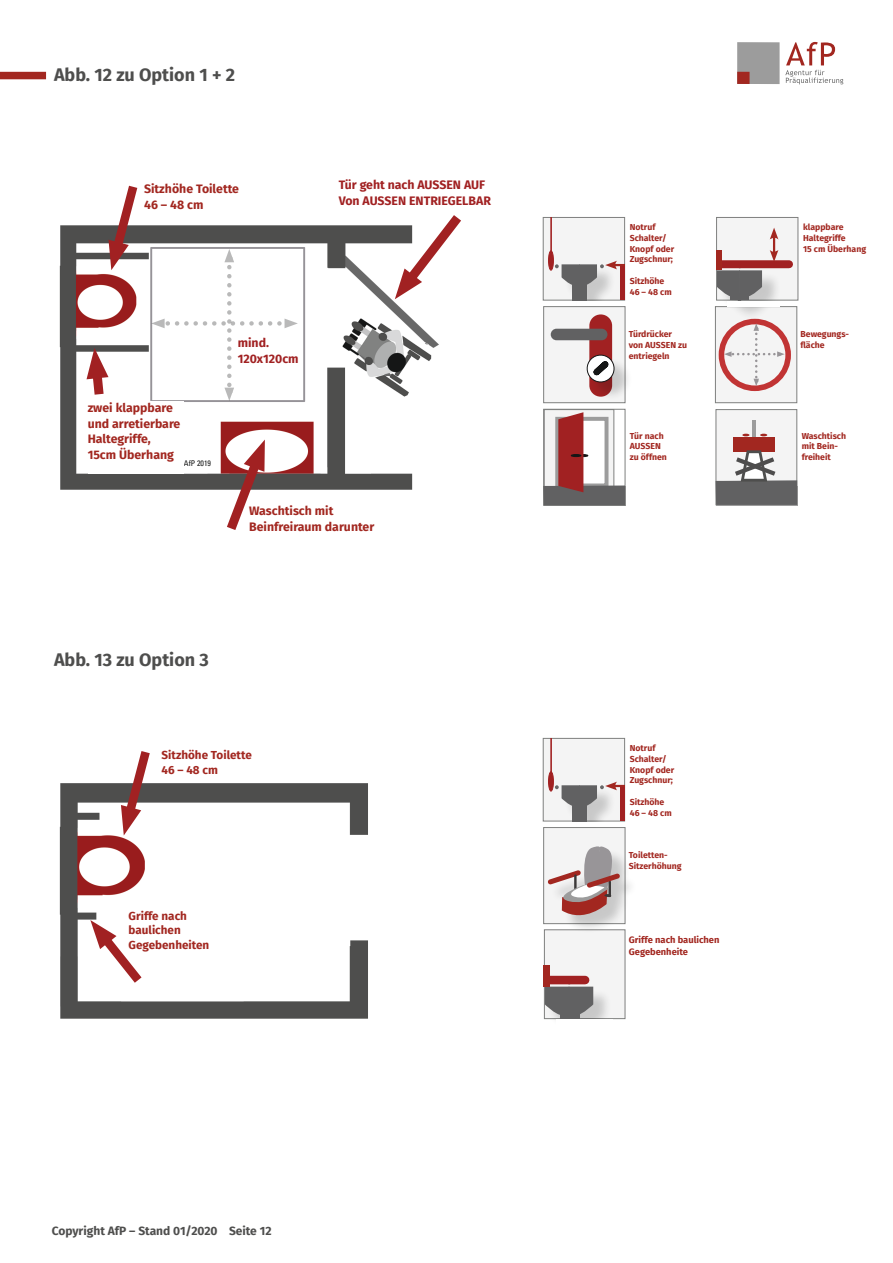
<style>
.page{position:relative;width:893px;height:1263px;background:#fff}
.page>*{position:absolute;margin:0;border:0;box-sizing:border-box;transform-origin:0 0}
.t1{font:700 18px "Fira Sans";color:#4e4e4d}
.t2{font:700 12.3px/15.3px "Fira Sans";color:#a22720}
.t3{font:700 12.3px/15.3px "Fira Sans";color:#a12122}
.t4{font:700 12px "Fira Sans";color:#4e4e4d}
.t5{font:700 11.7px/14.5px "Fira Sans";color:#a22720}
.t6{font:700 9.3px/11.7px "Fira Sans";color:#a22720}
.t7{font:700 8.7px/10.8px "Fira Sans";color:#a22720}
.t8{font:condensed 7.95px "Univers LT Pro";color:#151616}
</style>
<div class="page">
<div style="left:0;top:72px;width:46px;height:7px;background:#a22720"></div>
<img style="left:59px;top:217px;width:512px;height:273px">
<svg style="left:285px;top:319px;width:13px;height:9px"></svg>
<svg style="left:151px;top:249px;width:128px;height:152px"></svg>
<svg style="left:393px;top:215px;width:77px;height:84px"></svg>
<svg style="left:219px;top:439px;width:51px;height:91px"></svg>
<svg style="left:86px;top:348px;width:23px;height:56px"></svg>
<div style="left:543px;top:217px;width:82px;height:83px;background:#f4f4f4;border:1px solid #7f807f"></div>
<div style="left:564px;top:267px;width:52px;height:52px;background:#151616;opacity:.2"></div>
<div style="left:572px;top:282px;width:15px;height:18px;background:#616162"></div>
<hr style="left:550px;top:217px;width:2px;height:40px;background:#a12122">
<div style="left:548px;top:251px;width:5px;height:19px;background:#a12122;border-radius:50%"></div>
<div style="left:548px;top:250px;width:6px;height:21px;border:1px solid #a12122;border-radius:50%"></div>
<div style="left:543px;top:306px;width:82px;height:97px;background:#f4f4f4;border:1px solid #7f807f"></div>
<div style="left:589px;top:314px;width:23px;height:83px;background:#a12122;border-radius:11px"></div>
<div style="left:589px;top:357px;width:44px;height:44px;background:#151616;opacity:.2"></div>
<svg style="left:586px;top:353px;width:30px;height:30px"></svg>
<div style="left:551px;top:329px;width:56px;height:11px;background:#616162;border-radius:6px"></div>
<div style="left:544px;top:486px;width:82px;height:19px;background:#8a8b8a"></div>
<div style="left:543px;top:409px;width:82px;height:97px;border:1px solid #7f807f"></div>
<svg style="left:543px;top:412px;width:82px;height:93px"></svg>
<div style="left:577px;top:301px;width:29px;height:5px;background:#fff"></div>
<div style="left:620px;top:265px;width:5px;height:35px;background:#a12122"></div>
<div style="left:715px;top:306px;width:82px;height:97px;background:#f4f4f4;border:1px solid #7f807f"></div>
<div style="left:716px;top:409px;width:81px;height:96px;background:#f4f4f4;border:1px solid #7f807f"></div>
<div style="left:716px;top:486px;width:82px;height:19px;background:#8e8e8e"></div>
<div style="left:716px;top:217px;width:82px;height:83px;background:#f4f4f4;border:1px solid #7f807f"></div>
<div style="left:719px;top:273px;width:62px;height:52px;background:#151616;opacity:.2"></div>
<svg style="left:717px;top:268px;width:45px;height:40px;background:#858485"></svg>
<div style="left:720px;top:260px;width:69px;height:8px;background:#a12122"></div>
<div style="left:727px;top:301px;width:53px;height:5px;background:#fff"></div>
<div style="left:719px;top:319px;width:72px;height:72px;border:6px solid #c13434;border-radius:50%"></div>
<svg style="left:724px;top:323px;width:61px;height:63px"></svg>
<div style="left:734px;top:437px;width:41px;height:15px;background:#a22720"></div>
<hr style="left:752px;top:420px;width:4px;height:17px;background:#9c9c9c">
<svg style="left:742px;top:434px;width:7px;height:2px"></svg>
<svg style="left:760px;top:434px;width:7px;height:2px"></svg>
<svg style="left:716px;top:448px;width:81px;height:57px"></svg>
<div style="left:716px;top:250px;width:6px;height:20px;background:#a22720"></div>
<svg style="left:770px;top:228px;width:8px;height:33px"></svg>
<svg style="left:555px;top:261px;width:70px;height:33px"></svg>
<div style="left:737px;top:42px;width:43px;height:42px;background:#9c9c9c"></div>
<svg style="left:785px;top:42px;width:58px;height:42px"></svg>
<div style="left:737px;top:72px;width:12px;height:12px;background:#a22720"></div>
<img style="left:59px;top:783px;width:309px;height:236px">
<div style="left:543px;top:738px;width:82px;height:83px;background:#f4f4f4;border:1px solid #7f807f"></div>
<div style="left:564px;top:787px;width:52px;height:53px;background:#151616;opacity:.2"></div>
<div style="left:572px;top:803px;width:15px;height:18px;background:#616162"></div>
<hr style="left:550px;top:738px;width:2px;height:40px;background:#a12122">
<div style="left:548px;top:772px;width:5px;height:19px;background:#a12122;border-radius:50%"></div>
<div style="left:548px;top:771px;width:6px;height:20px;border:1px solid #a12122;border-radius:50%"></div>
<div style="left:543px;top:827px;width:82px;height:97px;background:#f4f4f4;border:1px solid #7f807f"></div>
<div style="left:577px;top:822px;width:29px;height:5px;background:#fff"></div>
<div style="left:620px;top:785px;width:5px;height:36px;background:#a12122"></div>
<svg style="left:555px;top:782px;width:70px;height:33px"></svg>
<div style="left:129px;top:909px;width:90px;height:52px;background:#fff"></div>
<svg style="left:89px;top:920px;width:61px;height:72px"></svg>
<svg style="left:118px;top:751px;width:38px;height:84px"></svg>
<div style="left:544px;top:929px;width:81px;height:90px;background:#f4f4f4;border:1px solid #7f807f"></div>
<div style="left:547px;top:989px;width:65px;height:66px;background:#151616;opacity:.2"></div>
<svg style="left:545px;top:980px;width:48px;height:47px;background:#828081"></svg>
<div style="left:548px;top:976px;width:37px;height:8px;background:#a12122"></div>
<div style="left:556px;top:1019px;width:56px;height:64px;background:#fff"></div>
<div style="left:544px;top:965px;width:6px;height:21px;background:#a22720"></div>
<div style="left:551px;top:849px;width:87px;height:85px;background:#151616;opacity:.2"></div>
<svg style="left:548px;top:846px;width:72px;height:78px"></svg>
<svg style="left:105px;top:185px;width:39px;height:85px"></svg>
<div style="left:88px;top:401px;width:95px;height:72px;background:#fff"></div>
<h1 class="t1" style="left:54px;top:60px;width:183px">Abb. 12 zu Option 1 + 2</h1>
<h2 class="t2" style="left:144px;top:180px;width:97px">Sitzhöhe Toilette<br>46 – 48 cm</h2>
<h2 class="t3" style="left:339px;top:176px;width:154px">Tür geht nach AUSSEN AUF<br>Von AUSSEN ENTRIEGELBAR</h2>
<h2 class="t2" style="left:88px;top:400px;width:94px">zwei klappbare und arretierbare<br>Haltegriffe,<br>15cm Überhang</h2>
<p class="t8" style="left:176px;top:458px;width:37px">© AfP 2019</p>
<h2 class="t3" style="left:238px;top:335px;width:62px">mind.<br>120x120cm</h2>
<h2 class="t2" style="left:249px;top:503px;width:127px">Waschtisch mit<br>Beinfreiraum darunter</h2>
<h1 class="t1" style="left:54px;top:645px;width:156px">Abb. 13 zu Option 3</h1>
<h3 class="t5" style="left:162px;top:747px;width:92px">Sitzhöhe Toilette<br>46 – 48 cm</h3>
<h3 class="t5" style="left:129px;top:907px;width:82px">Griffe nach baulichen<br>Gegebenheiten</h3>
<h3 class="t4" style="left:52px;top:1220px;width:221px">Copyright AfP – Stand 01/2020 Seite 12</h3>
<p class="t7" style="left:630px;top:221px;width:46px">Notruf<br>Schalter/<br>Knopf oder<br>Zugschnur;</p>
<p class="t7" style="left:630px;top:275px;width:43px">Sitzhöhe<br>46 – 48 cm</p>
<p class="t7" style="left:629px;top:328px;width:60px">Türdrücker von AUSSEN zu entriegeln</p>
<p class="t7" style="left:630px;top:430px;width:39px">Tür nach<br>AUSSEN zu öffnen</p>
<p class="t7" style="left:803px;top:221px;width:65px">klappbare<br>Haltegriffe<br>15 cm Überhang</p>
<p class="t7" style="left:800px;top:328px;width:50px">Bewegungs&shy;fläche</p>
<p class="t7" style="left:802px;top:430px;width:46px">Waschtisch mit Bein&shy;freiheit</p>
<p class="t7" style="left:630px;top:742px;width:46px">Notruf<br>Schalter/<br>Knopf oder<br>Zugschnur;</p>
<p class="t7" style="left:630px;top:796px;width:43px">Sitzhöhe<br>46 – 48 cm</p>
<p class="t7" style="left:629px;top:849px;width:54px">Toiletten-<br>Sitzerhöhung</p>
<p class="t6" style="left:629px;top:933px;width:92px">Griffe nach baulichen<br>Gegebenheite</p>
</div>
